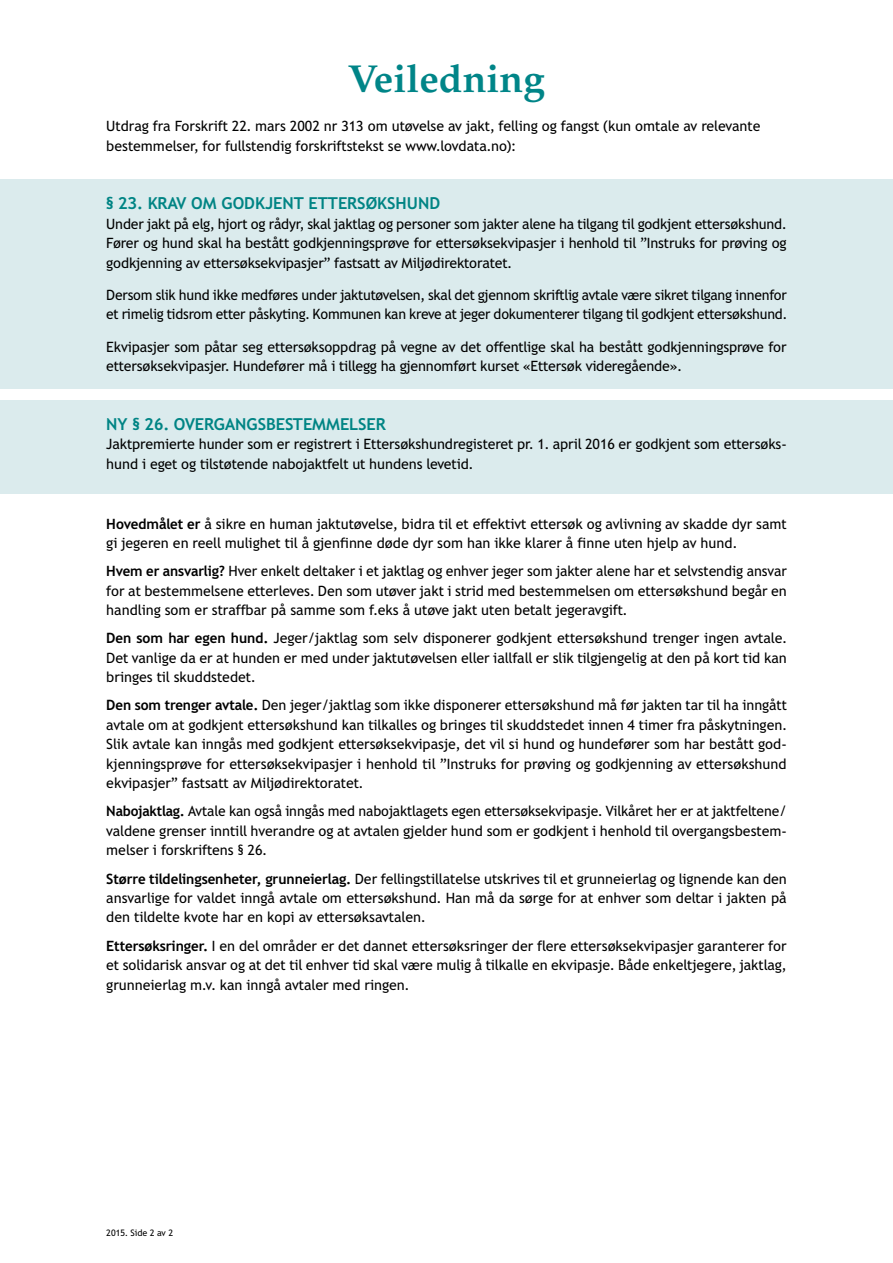
<style>
.page{position:relative;width:893px;height:1263px;background:#fff}
.page>*{position:absolute;margin:0;border:0;box-sizing:border-box;transform-origin:0 0}
.t1{font:700 39px "Palatino LT Std";color:#008588}
.t2{font:700 16.5px "Trebuchet 2010";color:#008484}
.t3{font:14.25px/19.5px "Trebuchet 2010";letter-spacing:-.005em;color:#000;text-align:justify}
.t4{font:9px "Trebuchet 2010";color:#000}
.s1{font-weight:700}
</style>
<div class="page">
<div style="left:0;top:179px;width:893px;height:210px;background:#dbebed"></div>
<div style="left:0;top:400px;width:893px;height:93px;background:#dbebed"></div>
<h1 class="t1" style="left:348px;top:56px;width:199px">Veiledning</h1>
<p class="t3" style="left:106px;top:116px;width:656px">Utdrag fra Forskrift 22. mars 2002 nr 313 om utøvelse av jakt, felling og fangst (kun omtale av relevante bestemmelser, for fullstendig forskriftstekst se www.lovdata.no):</p>
<p class="t2" style="left:106px;top:193px;width:335px">§ 23. KRAV OM GODKJENT ETTERSØKSHUND</p>
<p class="t3" style="left:106px;top:214px;width:682px">Under jakt på elg, hjort og rådyr, skal jaktlag og personer som jakter alene ha tilgang til godkjent ettersøkshund.<br>Fører og hund skal ha bestått godkjenningsprøve for ettersøksekvipasjer i henhold til ”Instruks for prøving og godkjenning av ettersøksekvipasjer” fastsatt av Miljødirektoratet.</p>
<p class="t3" style="left:106px;top:285px;width:682px">Dersom slik hund ikke medføres under jaktutøvelsen, skal det gjennom skriftlig avtale være sikret tilgang innenfor et rimelig tidsrom etter påskyting. Kommunen kan kreve at jeger dokumenterer tilgang til godkjent ettersøkshund.</p>
<p class="t3" style="left:106px;top:337px;width:682px">Ekvipasjer som påtar seg ettersøksoppdrag på vegne av det offentlige skal ha bestått godkjenningsprøve for ettersøksekvipasjer. Hundefører må i tillegg ha gjennomført kurset «Ettersøk videregående».</p>
<p class="t2" style="left:106px;top:413px;width:281px">NY § 26. OVERGANGSBESTEMMELSER</p>
<p class="t3" style="left:106px;top:434px;width:682px">Jaktpremierte hunder som er registrert i Ettersøkshundregisteret pr. 1. april 2016 er godkjent som ettersøks&shy;hund i eget og tilstøtende nabojaktfelt ut hundens levetid.</p>
<p class="t3" style="left:106px;top:514px;width:682px"><span class="s1">Hovedmålet er</span> å sikre en human jaktutøvelse, bidra til et effektivt ettersøk og avlivning av skadde dyr samt gi jegeren en reell mulighet til å gjenfinne døde dyr som han ikke klarer å finne uten hjelp av hund.</p>
<p class="t3" style="left:106px;top:561px;width:682px"><span class="s1">Hvem er ansvarlig?</span> Hver enkelt deltaker i et jaktlag og enhver jeger som jakter alene har et selvstendig ansvar for at bestemmelsene etterleves. Den som utøver jakt i strid med bestemmelsen om ettersøkshund begår en handling som er straffbar på samme som f.eks å utøve jakt uten betalt jegeravgift.</p>
<p class="t3" style="left:106px;top:628px;width:682px"><span class="s1">Den som har egen hund.</span> Jeger/jaktlag som selv disponerer godkjent ettersøkshund trenger ingen avtale.<br>Det vanlige da er at hunden er med under jaktutøvelsen eller iallfall er slik tilgjengelig at den på kort tid kan bringes til skuddstedet.</p>
<p class="t3" style="left:106px;top:695px;width:682px"><span class="s1">Den som trenger avtale.</span> Den jeger/jaktlag som ikke disponerer ettersøkshund må før jakten tar til ha inngått avtale om at godkjent ettersøkshund kan tilkalles og bringes til skuddstedet innen 4 timer fra påskytningen.<br>Slik avtale kan inngås med godkjent ettersøksekvipasje, det vil si hund og hundefører som har bestått god&shy;kjenningsprøve for ettersøksekvipasjer i henhold til ”Instruks for prøving og godkjenning av ettersøkshund ekvipasjer” fastsatt av Miljødirektoratet.</p>
<p class="t3" style="left:106px;top:801px;width:682px"><span class="s1">Nabojaktlag.</span> Avtale kan også inngås med nabojaktlagets egen ettersøksekvipasje. Vilkåret her er at jaktfeltene/ valdene grenser inntill hverandre og at avtalen gjelder hund som er godkjent i henhold til overgangsbestem&shy;melser i forskriftens § 26.</p>
<p class="t3" style="left:106px;top:868px;width:682px"><span class="s1">Større tildelingsenheter, grunneierlag.</span> Der fellingstillatelse utskrives til et grunneierlag og lignende kan den ansvarlige for valdet inngå avtale om ettersøkshund. Han må da sørge for at enhver som deltar i jakten på den tildelte kvote har en kopi av ettersøksavtalen.</p>
<p class="t3" style="left:106px;top:935px;width:682px"><span class="s1">Ettersøksringer.</span> I en del områder er det dannet ettersøksringer der flere ettersøksekvipasjer garanterer for et solidarisk ansvar og at det til enhver tid skal være mulig å tilkalle en ekvipasje. Både enkeltjegere, jaktlag, grunneierlag m.v. kan inngå avtaler med ringen.</p>
<p class="t4" style="left:106px;top:1227px;width:68px">2015. Side 2 av 2</p>
</div>
